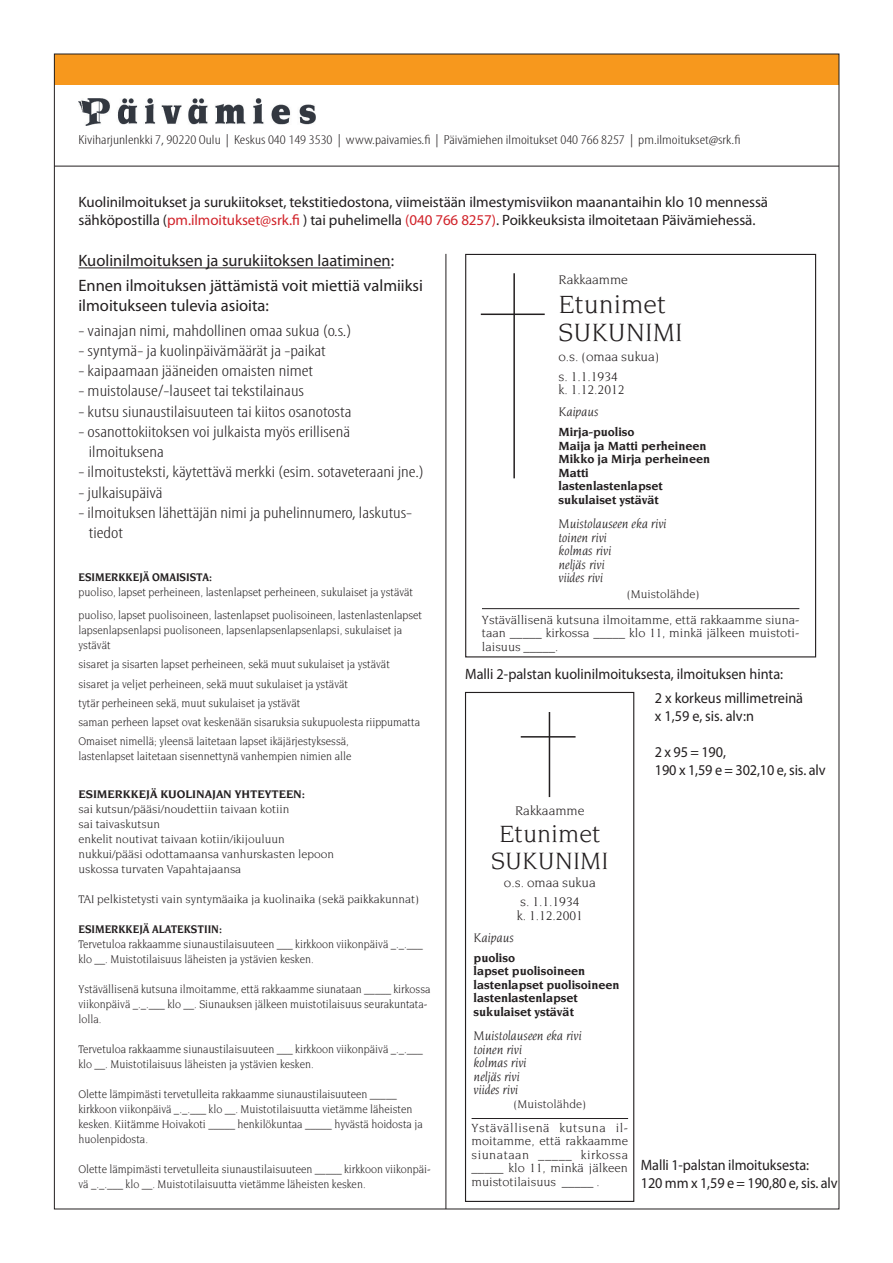
<style>
.page{position:relative;width:893px;height:1263px;background:#fff}
.page>*{position:absolute;margin:0;border:0;box-sizing:border-box;transform-origin:0 0}
.t1{font:27px/28.5px "Novarese";letter-spacing:-.005em;color:#231f20}
.t2{font:25.5px/27px "Novarese";color:#231f20;text-align:center}
.t3{font:300 condensed 16.5px/20.2px "Myriad Pro";color:#231f20;scale:1.25 1}
.t4{font:16.5px/24.5px "Myriad Pro";color:#231f20}
.t5{font:15px/18px "Myriad Pro";letter-spacing:-.005em;color:#231f20}
.t6{font:15px/18px "Myriad Pro";letter-spacing:-.005em;color:#231f20;scale:.95 1}
.t7{font:italic 13.5px/13.5px "Novarese";letter-spacing:-.005em;color:#231f20}
.t8{font:13.5px/19.8px "Novarese";color:#231f20;text-align:center}
.t9{font:300 condensed 13.2px "Myriad Pro";color:#231f20;scale:1.25 1}
.t10{font:12.75px/13.5px "Novarese";color:#231f20;text-align:justify}
.t11{font:700 12.75px/13.5px "Novarese";letter-spacing:-.005em;color:#231f20}
.t12{font:12px/15px "Novarese";letter-spacing:-.005em;color:#231f20;scale:.9 1}
.t13{font:12px/15px "Novarese";letter-spacing:-.005em;color:#231f20}
.t14{font:700 12px "Novarese";letter-spacing:-.005em;color:#231f20;scale:.9 1}
.t15{font:700 12px "Novarese";letter-spacing:-.005em;color:#231f20}
.s1{color:#d1232a}
</style>
<div class="page">
<div style="left:54px;top:54px;width:785px;height:31px;background:#f7981d"></div>
<hr style="left:54px;top:166px;width:785px;height:1px;background:#231f20">
<img style="left:78px;top:98px;width:237px;height:28px">
<div style="left:465px;top:692px;width:169px;height:510px;border:1px solid #231f20"></div>
<hr style="left:521px;top:736px;width:55px;height:1px;background:#231f20">
<hr style="left:549px;top:712px;width:1px;height:85px;background:#231f20">
<hr style="left:472px;top:1118px;width:156px;height:1px;background:#231f20">
<hr style="left:78px;top:267px;width:313px;height:1px;background:#231f20">
<hr style="left:481px;top:314px;width:64px;height:1px;background:#231f20">
<hr style="left:513px;top:273px;width:2px;height:205px;background:#231f20">
<div style="left:465px;top:254px;width:351px;height:403px;border:1px solid #231f20"></div>
<hr style="left:482px;top:608px;width:317px;height:1px;background:#231f20">
<hr style="left:446px;top:254px;width:1px;height:955px;background:#231f20">
<p class="t9" style="left:78px;top:132px;width:531px">Kiviharjunlenkki 7, 90220 Oulu | Keskus 040 149 3530 | www.paivamies.fi | Päivämiehen ilmoitukset 040 766 8257 | pm.ilmoitukset@srk.fi</p>
<p class="t5" style="left:79px;top:193px;width:691px">Kuolinilmoitukset ja surukiitokset, tekstitiedostona, viimeistään ilmestymisviikon maanantaihin klo 10 mennessä sähköpostilla (<span class="s1">pm.ilmoitukset@srk.fi</span> ) tai puhelimella <span class="s1">(040 766 8257)</span>. Poikkeuksista ilmoitetaan Päivämiehessä.</p>
<h3 class="t4" style="left:78px;top:248px;width:346px">Kuolinilmoituksen ja surukiitoksen laatiminen:<br>Ennen ilmoituksen jättämistä voit miettiä valmiiksi</h3>
<h3 class="t4" style="left:78px;top:293px;width:192px">ilmoitukseen tulevia asioita:</h3>
<h3 class="t3" style="left:78px;top:320px;width:220px">- vainajan nimi, mahdollinen omaa sukua (o.s.)</h3>
<h3 class="t3" style="left:78px;top:341px;width:199px">- syntymä- ja kuolinpäivämäärät ja -paikat</h3>
<h3 class="t3" style="left:78px;top:361px;width:189px">- kaipaamaan jääneiden omaisten nimet</h3>
<h3 class="t3" style="left:78px;top:381px;width:182px">- muistolause/-lauseet tai tekstilainaus</h3>
<h3 class="t3" style="left:78px;top:401px;width:220px">- kutsu siunaustilaisuuteen tai kiitos osanotosta</h3>
<h3 class="t3" style="left:89px;top:422px;width:210px;text-indent:-10px">- osanottokiitoksen voi julkaista myös erillisenä ilmoituksena</h3>
<h3 class="t3" style="left:78px;top:462px;width:278px">- ilmoitusteksti, käytettävä merkki (esim. sotaveteraani jne.)</h3>
<h3 class="t3" style="left:78px;top:482px;width:69px">- julkaisupäivä</h3>
<h3 class="t3" style="left:89px;top:502px;width:260px;text-indent:-10px">- ilmoituksen lähettäjän nimi ja puhelinnumero, laskutus&shy;tiedot</h3>
<p class="t14" style="left:78px;top:570px;width:150px">ESIMERKKEJÄ OMAISISTA:</p>
<p class="t12" style="left:78px;top:580px;width:383px;line-height:23.5px">puoliso, lapset perheineen, lastenlapset perheineen, sukulaiset ja ystävät puoliso, lapset puolisoineen, lastenlapset puolisoineen, lastenlastenlapset</p>
<p class="t12" style="left:78px;top:623px;width:361px">lapsenlapsenlapsi puolisoneen, lapsenlapsenlapsenlapsi, sukulaiset ja ystävät</p>
<p class="t12" style="left:78px;top:655px;width:381px;line-height:19.2px">sisaret ja sisarten lapset perheineen, sekä muut sukulaiset ja ystävät sisaret ja veljet perheineen, sekä muut sukulaiset ja ystävät<br>tytär perheineen sekä, muut sukulaiset ja ystävät<br>saman perheen lapset ovat keskenään sisaruksia sukupuolesta riippumatta Omaiset nimellä; yleensä laitetaan lapset ikäjärjestyksessä,</p>
<p class="t12" style="left:78px;top:749px;width:305px">lastenlapset laitetaan sisennettynä vanhempien nimien alle</p>
<p class="t15" style="left:78px;top:787px;width:228px">ESIMERKKEJÄ KUOLINAJAN YHTEYTEEN:</p>
<p class="t13" style="left:78px;top:801px;width:257px">sai kutsun/pääsi/noudettiin taivaan kotiin<br>sai taivaskutsun<br>enkelit noutivat taivaan kotiin/ikijouluun nukkui/pääsi odottamaansa vanhurskasten lepoon uskossa turvaten Vapahtajaansa</p>
<p class="t13" style="left:78px;top:891px;width:342px">TAI pelkistetysti vain syntymäaika ja kuolinaika (sekä paikkakunnat)</p>
<p class="t14" style="left:78px;top:923px;width:161px">ESIMERKKEJÄ ALATEKSTIIN:</p>
<p class="t12" style="left:78px;top:937px;width:384px">Tervetuloa rakkaamme siunaustilaisuuteen ___ kirkkoon viikonpäivä _._.___ klo __. Muistotilaisuus läheisten ja ystävien kesken.</p>
<p class="t12" style="left:78px;top:982px;width:393px">Ystävällisenä kutsuna ilmoitamme, että rakkaamme siunataan _____ kirkossa viikonpäivä _._.___ klo __. Siunauksen jälkeen muistotilaisuus seurakuntata&shy;lolla.</p>
<p class="t12" style="left:78px;top:1042px;width:384px">Tervetuloa rakkaamme siunaustilaisuuteen ___ kirkkoon viikonpäivä _._.___ klo __. Muistotilaisuus läheisten ja ystävien kesken.</p>
<p class="t12" style="left:78px;top:1087px;width:384px">Olette lämpimästi tervetulleita rakkaamme siunaustilaisuuteen _____ kirkkoon viikonpäivä _._.___ klo __. Muistotilaisuutta vietämme läheisten kesken. Kiitämme Hoivakoti _____ henkilökuntaa _____ hyvästä hoidosta ja huolenpidosta.</p>
<p class="t12" style="left:78px;top:1162px;width:393px">Olette lämpimästi tervetulleita siunaustilaisuuteen _____ kirkkoon viikonpäi&shy;vä _._.___ klo __. Muistotilaisuutta vietämme läheisten kesken.</p>
<p class="t8" style="left:558px;top:270px;width:71px">Rakkaamme</p>
<h1 class="t1" style="left:558px;top:289px;width:126px">Etunimet<br>SUKUNIMI</h1>
<p class="t8" style="left:558px;top:347px;width:102px;text-align:left">o.s. (omaa sukua) s. 1.1.1934</p>
<p class="t8" style="left:558px;top:380px;width:68px">k. 1.12.2012</p>
<p class="t7" style="left:558px;top:405px;width:42px">Kaipaus</p>
<p class="t11" style="left:558px;top:425px;width:153px">Mirja-puoliso<br>Maija ja Matti perheineen<br>Mikko ja Mirja perheineen<br>Matti<br>lastenlastenlapset sukulaiset ystävät</p>
<p class="t7" style="left:558px;top:517px;width:110px">Muistolauseen eka rivi toinen rivi<br>kolmas rivi<br>neljäs rivi<br>viides rivi</p>
<p class="t13" style="left:627px;top:586px;width:74px">(Muistolähde)</p>
<p class="t10" style="left:482px;top:613px;width:319px">Ystävällisenä kutsuna ilmoitamme, että rakkaamme siuna&shy;taan _____ kirkossa _____ klo 11, minkä jälkeen muistoti&shy;laisuus _____.</p>
<p class="t6" style="left:655px;top:661px;width:158px;line-height:24.3px;text-indent:-190px">Malli 2-palstan kuolinilmoituksesta, ilmoituksen hinta:<br>2 x korkeus millimetreinä</p>
<p class="t6" style="left:655px;top:707px;width:106px">x 1,59 e, sis. alv:n</p>
<p class="t6" style="left:655px;top:743px;width:181px">2 x 95 = 190,<br>190 x 1,59 e = 302,10 e, sis. alv</p>
<p class="t8" style="left:515px;top:800px;width:71px">Rakkaamme</p>
<h2 class="t2" style="left:491px;top:820px;width:119px">Etunimet<br>SUKUNIMI</h2>
<p class="t8" style="left:504px;top:872px;width:93px">o.s. omaa sukua s. 1.1.1934</p>
<p class="t8" style="left:517px;top:905px;width:68px">k. 1.12.2001</p>
<p class="t7" style="left:474px;top:931px;width:42px">Kaipaus</p>
<p class="t11" style="left:474px;top:951px;width:148px">puoliso<br>lapset puolisoineen lastenlapset puolisoineen lastenlastenlapset sukulaiset ystävät</p>
<p class="t7" style="left:474px;top:1029px;width:110px">Muistolauseen eka rivi toinen rivi<br>kolmas rivi<br>neljäs rivi<br>viides rivi</p>
<p class="t13" style="left:514px;top:1096px;width:74px">(Muistolähde)</p>
<p class="t10" style="left:471px;top:1120px;width:158px">Ystävällisenä kutsuna il&shy;moitamme, että rakkaamme siunataan _____ kirkossa _____ klo 11, minkä jälkeen muistotilaisuus _____ .</p>
<p class="t6" style="left:641px;top:1156px;width:209px">Malli 1-palstan ilmoituksesta:<br>120 mm x 1,59 e = 190,80 e, sis. alv</p>
</div>
